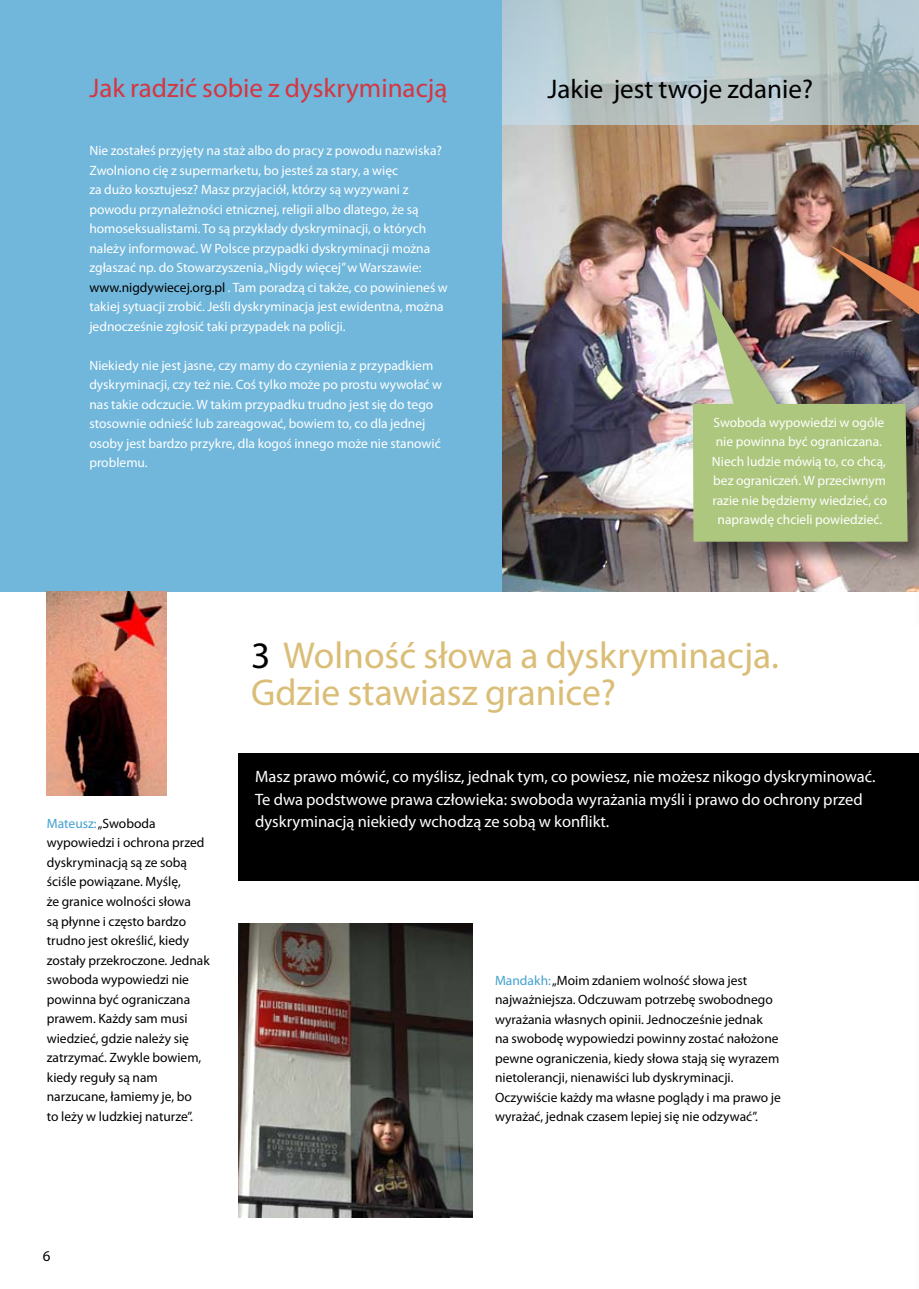
<style>
.page{position:relative;width:919px;height:1289px;background:#fff}
.page>*{position:absolute;margin:0;border:0;box-sizing:border-box;transform-origin:0 0}
.t1{font:37.5px/37.5px "Myriad Pro";color:#dabd76}
.t2{font:27px "Myriad Pro";color:#d53641}
.t3{font:27px "Myriad Pro";color:#000}
.t4{font:16.5px/22.5px "Myriad Pro";color:#fff}
.t5{font:15px "Myriad Pro";color:#000}
.t6{font:13.5px/19.5px "Myriad Pro";color:#fff}
.t7{font:13.5px/19.5px "Myriad Pro";color:#000}
.s1{color:#000}
.s2{color:#42a0d0}
</style>
<div class="page">
<img style="left:502px;top:125px;width:416px;height:466px">
<div style="left:0;top:0;width:502px;height:591px;background:#71b7db"></div>
<img style="left:828px;top:244px;width:90px;height:36px">
<div style="left:690px;top:280px;width:228px;height:296px;background:#000;opacity:.5"></div>
<img style="left:692px;top:282px;width:215px;height:259px">
<div style="left:238px;top:753px;width:680px;height:127px;background:#000"></div>
<img style="left:47px;top:591px;width:119px;height:205px">
<img style="left:238px;top:923px;width:234px;height:294px">
<svg style="left:502px;top:0;width:416px;height:125px;background:#b3c4c7"></svg>
<h2 class="t2" style="left:89px;top:71px;width:359px">Jak radzić sobie z dyskryminacją</h2>
<p class="t6" style="left:89px;top:141px;width:360px">Nie zostałeś przyjęty na staż albo do pracy z powodu nazwiska?<br>Zwolniono cię z supermarketu, bo jesteś za stary, a więc<br>za dużo kosztujesz? Masz przyjaciół, którzy są wyzywani z powodu przynależności etnicznej, religii albo dlatego, że są homoseksualistami. To są przykłady dyskryminacji, o których należy informować. W Polsce przypadki dyskryminacji można zgłaszać np. do Stowarzyszenia „Nigdy więcej” w Warszawie: <span class="s1">www.nigdywiecej.org.pl</span> . Tam poradzą ci także, co powinieneś w takiej sytuacji zrobić. Jeśli dyskryminacja jest ewidentna, można jednocześnie zgłosić taki przypadek na policji.</p>
<p class="t6" style="left:89px;top:355px;width:354px">Niekiedy nie jest jasne, czy mamy do czynienia z przypadkiem dyskryminacji, czy też nie. Coś tylko może po prostu wywołać w nas takie odczucie. W takim przypadku trudno jest się do tego stosownie odnieść lub zareagować, bowiem to, co dla jednej osoby jest bardzo przykre, dla kogoś innego może nie stanowić problemu.</p>
<h2 class="t3" style="left:547px;top:72px;width:267px">Jakie jest twoje zdanie?</h2>
<p class="t6" style="left:711px;top:412px;width:177px;text-align:center">Swoboda wypowiedzi w ogóle nie powinna być ograniczana.<br>Niech ludzie mówią to, co chcą, bez ograniczeń. W przeciwnym razie nie będziemy wiedzieć, co naprawdę chcieli powiedzieć.</p>
<p class="t7" style="left:47px;top:813px;width:164px"><span class="s2">Mateusz:</span> „Swoboda wypowiedzi i ochrona przed dyskryminacją są ze sobą ściśle powiązane. Myślę,<br>że granice wolności słowa<br>są płynne i często bardzo trudno jest określić, kiedy zostały przekroczone. Jednak swoboda wypowiedzi nie powinna być ograniczana prawem. Każdy sam musi wiedzieć, gdzie należy się zatrzymać. Zwykle bowiem, kiedy reguły są nam narzucane, łamiemy je, bo<br>to leży w ludzkiej naturze”.</p>
<h1 class="t1" style="left:251px;top:635px;width:529px"><span class="s1">3</span> Wolność słowa a dyskryminacja.<br>Gdzie stawiasz granice?</h1>
<p class="t4" style="left:255px;top:765px;width:621px">Masz prawo mówić, co myślisz, jednak tym, co powiesz, nie możesz nikogo dyskryminować.<br>Te dwa podstwowe prawa człowieka: swoboda wyrażania myśli i prawo do ochrony przed dyskryminacją niekiedy wchodzą ze sobą w konflikt.</p>
<p class="t7" style="left:495px;top:970px;width:287px"><span class="s2">Mandakh:</span> „Moim zdaniem wolność słowa jest najważniejsza. Odczuwam potrzebę swobodnego wyrażania własnych opinii. Jednocześnie jednak<br>na swobodę wypowiedzi powinny zostać nałożone pewne ograniczenia, kiedy słowa stają się wyrazem nietolerancji, nienawiści lub dyskryminacji.<br>Oczywiście każdy ma własne poglądy i ma prawo je wyrażać, jednak czasem lepiej się nie odzywać”.</p>
<p class="t5" style="left:43px;top:1246px;width:9px">6</p>
</div>
